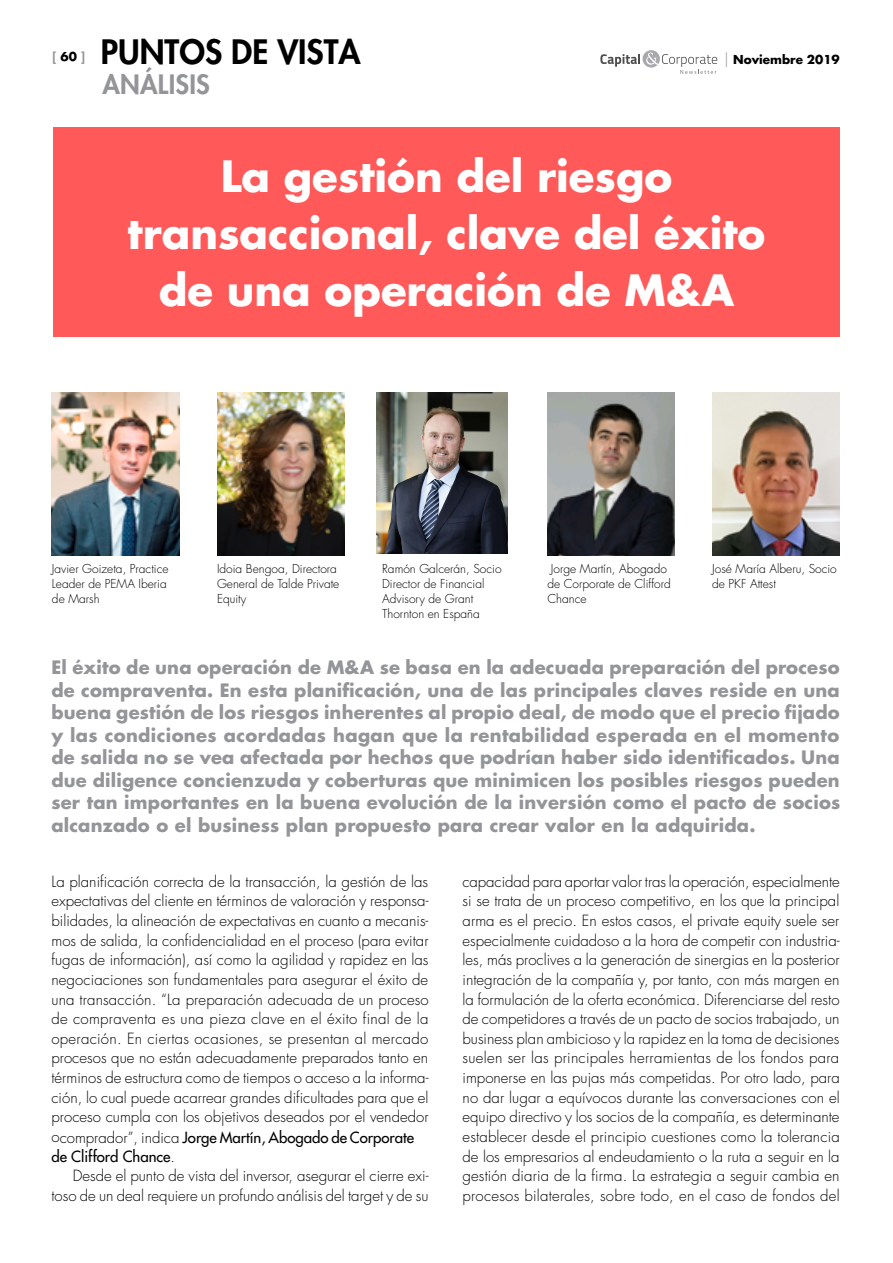
<style>
.page{position:relative;width:893px;height:1263px;background:#fff}
.page>*{position:absolute;margin:0;border:0;box-sizing:border-box;transform-origin:0 0}
.t1{font:700 42px/57px "Futura LT";color:#fff;text-align:center}
.t2{font:800 32.7px "Futura LT";color:#000}
.t3{font:800 25.95px "Futura LT";letter-spacing:.01em;color:#939598}
.t4{font:700 18px/22.5px "Futura LT";letter-spacing:.01em;color:#939598;text-align:justify}
.t5{font:300 15px/19.6px "Futura LT";color:#000}
.t6{font:300 12px/15px "Futura LT";color:#000}
.t7{font:700 12px "Futura LT";color:#000}
.t8{font:700 12px "Futura LT";color:#939598}
.s1{color:#000}
.s2{font-weight:300;font-size:15px;color:#939598}
.s3{font-weight:400}
</style>
<div class="page">
<svg style="left:600px;top:50px;width:117px;height:24px"></svg>
<div style="left:53px;top:128px;width:787px;height:209px;background:#ff5959"></div>
<img style="left:52px;top:392px;width:128px;height:164px">
<img style="left:217px;top:392px;width:128px;height:164px">
<img style="left:377px;top:393px;width:130px;height:160px">
<img style="left:547px;top:392px;width:128px;height:164px">
<img style="left:712px;top:392px;width:128px;height:164px">
<p class="t8" style="left:52px;top:48px;width:34px">[<span class="s1">60</span>]</p>
<h2 class="t2" style="left:101px;top:30px;width:261px">PUNTOS DE VISTA</h2>
<h3 class="t3" style="left:102px;top:67px;width:109px">ANÁLISIS</h3>
<p class="t7" style="left:724px;top:51px;width:117px"><span class="s2">|</span> Noviembre 2019</p>
<h1 class="t1" style="left:128px;top:147px;width:639px">La gestión del riesgo transaccional, clave del éxito de una operación de M&amp;A</h1>
<p class="t6" style="left:52px;top:562px;width:118px">Javier Goizeta, Practice<br>Leader de PEMA Iberia de Marsh</p>
<p class="t6" style="left:217px;top:562px;width:124px">Idoia Bengoa, Directora<br>General de Talde Private<br>Equity</p>
<p class="t6" style="left:382px;top:562px;width:121px">Ramón Galcerán, Socio<br>Director de Financial<br>Advisory de Grant<br>Thornton en España</p>
<p class="t6" style="left:547px;top:561px;width:125px">Jorge Martín, Abogado de Corporate de Clifford<br>Chance</p>
<p class="t6" style="left:712px;top:562px;width:126px">José María Alberu, Socio de PKF Attest</p>
<p class="t4" style="left:51px;top:656px;width:790px">El éxito de una operación de M&amp;A se basa en la adecuada preparación del proceso de compraventa. En esta planificación, una de las principales claves reside en una buena gestión de los riesgos inherentes al propio deal, de modo que el precio fijado y las condiciones acordadas hagan que la rentabilidad esperada en el momento de salida no se vea afectada por hechos que podrían haber sido identificados. Una due diligence concienzuda y coberturas que minimicen los posibles riesgos pueden ser tan importantes en la buena evolución de la inversión como el pacto de socios alcanzado o el business plan propuesto para crear valor en la adquirida.</p>
<p class="t5" style="left:51px;top:872px;width:379px">La planificación correcta de la transacción, la gestión de las expectativas del cliente en términos de valoración y responsa&shy;bilidades, la alineación de expectativas en cuanto a mecanis&shy;mos de salida, la confidencialidad en el proceso (para evitar fugas de información), así como la agilidad y rapidez en las negociaciones son fundamentales para asegurar el éxito de una transacción. “La preparación adecuada de un proceso de compraventa es una pieza clave en el éxito final de la operación. En ciertas ocasiones, se presentan al mercado procesos que no están adecuadamente preparados tanto en términos de estructura como de tiempos o acceso a la informa&shy;ción, lo cual puede acarrear grandes dificultades para que el proceso cumpla con los objetivos deseados por el vendedor ocomprador”, indica <span class="s3">Jorge Martín, Abogado de Corporate de Clifford Chance</span>.</p>
<p class="t5" style="left:51px;top:1166px;width:379px;text-align:right">Desde el punto de vista del inversor, asegurar el cierre exi&shy;toso de un deal requiere un profundo análisis del target y de su</p>
<p class="t5" style="left:463px;top:872px;width:379px;text-align:justify">capacidad para aportar valor tras la operación, especialmente si se trata de un proceso competitivo, en los que la principal arma es el precio. En estos casos, el private equity suele ser especialmente cuidadoso a la hora de competir con industria&shy;les, más proclives a la generación de sinergias en la posterior integración de la compañía y, por tanto, con más margen en la formulación de la oferta económica. Diferenciarse del resto de competidores a través de un pacto de socios trabajado, un business plan ambicioso y la rapidez en la toma de decisiones suelen ser las principales herramientas de los fondos para imponerse en las pujas más competidas. Por otro lado, para no dar lugar a equívocos durante las conversaciones con el equipo directivo y los socios de la compañía, es determinante establecer desde el principio cuestiones como la tolerancia de los empresarios al endeudamiento o la ruta a seguir en la gestión diaria de la firma. La estrategia a seguir cambia en procesos bilaterales, sobre todo, en el caso de fondos del</p>
</div>
